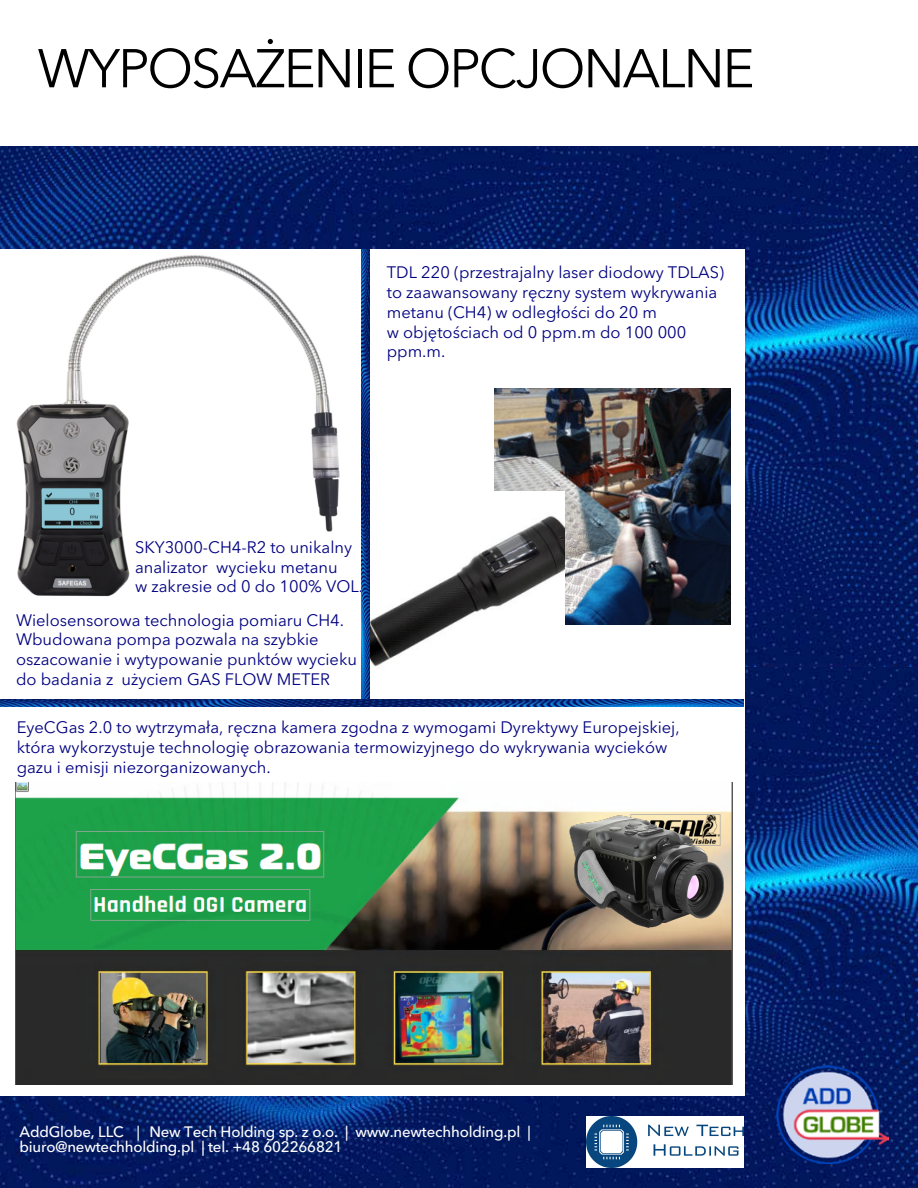
<style>
.page{position:relative;width:918px;height:1188px;background:#fff}
.page>*{position:absolute;margin:0;border:0;box-sizing:border-box;transform-origin:0 0}
.t1{font:54px "Avenir Next Cyr";letter-spacing:-.04em;color:#000}
.t2{font:16.5px/19.8px "Avenir Next Cyr";color:#000080}
.t3{font:500 15px/14.4px "Avenir Next Cyr";letter-spacing:-.01em;color:#fff}
.s1{font-family:"Avenir"}
</style>
<div class="page">
<img style="left:0;top:667px;width:918px;height:521px">
<img style="left:777px;top:1066px;width:112px;height:97px">
<img style="left:0;top:147px;width:918px;height:520px">
<div style="left:0;top:249px;width:744px;height:847px;background:#fff"></div>
<img style="left:587px;top:1116px;width:157px;height:51px">
<img style="left:15px;top:782px;width:717px;height:302px">
<img style="left:550px;top:811px;width:180px;height:132px">
<img style="left:495px;top:389px;width:235px;height:235px">
<img style="left:16px;top:255px;width:324px;height:342px">
<img style="left:370px;top:492px;width:195px;height:175px">
<img style="left:0;top:699px;width:744px;height:8px">
<img style="left:362px;top:249px;width:8px;height:449px">
<h1 class="t1" style="left:37px;top:36px;width:719px">WYPOSAŻENIE OPCJONALNE</h1>
<p class="t2" style="left:387px;top:262px;width:339px">TDL 220 (przestrajalny laser diodowy TDLAS) to zaawansowany ręczny system wykrywania metanu (CH4) w odległości do 20 m<br>w objętościach od 0 ppm.m do 100 000 ppm.m.</p>
<p class="t2" style="left:135px;top:537px;width:230px">SKY3000-CH4-R2 to unikalny analizator wycieku metanu<br>w zakresie od 0 do 100% VOL.</p>
<p class="t2" style="left:16px;top:610px;width:343px">Wielosensorowa technologia pomiaru CH4.<br>Wbudowana pompa pozwala na szybkie oszacowanie i wytypowanie punktów wycieku do badania z użyciem GAS FLOW METER</p>
<p class="t2" style="left:17px;top:717px;width:665px">EyeCGas 2.0 to wytrzymała, ręczna kamera zgodna z wymogami Dyrektywy Europejskiej, która wykorzystuje technologię obrazowania termowizyjnego do wykrywania wycieków gazu i emisji niezorganizowanych.</p>
<p class="t3" style="left:20px;top:1125px;width:513px">AddGlobe, LLC <span class="s1">︱</span> New Tech Holding sp. z o.o. | www.newtechholding.pl | biuro@newtechholding.pl | tel. +48 602266821</p>
</div>
